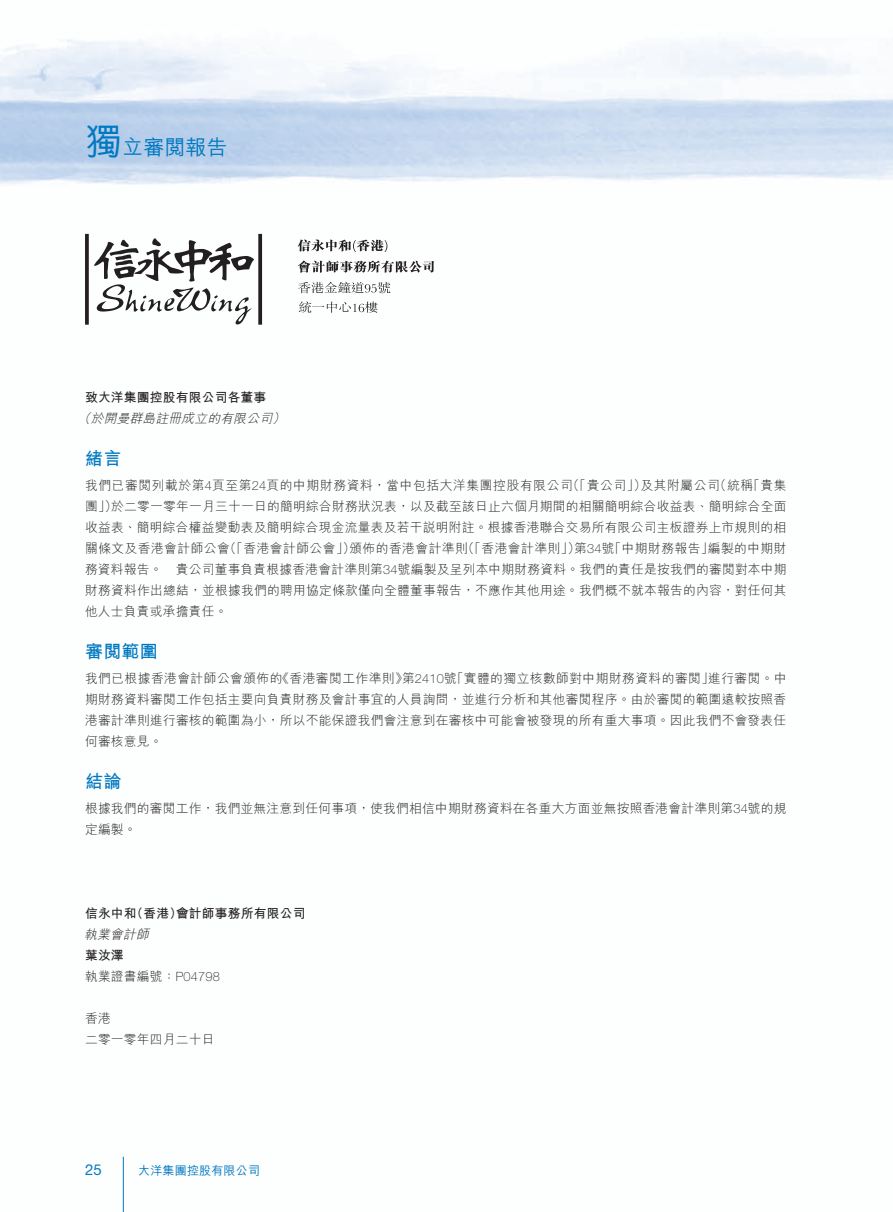
<style>
.page{position:relative;width:893px;height:1212px;background:#fff}
.page>*{position:absolute;margin:0;border:0;box-sizing:border-box;transform-origin:0 0}
.t1{font:500 21px "M Hei HK";color:#0079c2}
.t2{font:700 18px "M Hei HK";letter-spacing:.015em;color:#0079c2}
.t3{font:15px "Helvetica Neue LT Std";color:#0079c2}
.t4{font:300 12.75px/21px "M Hei HK";letter-spacing:.015em;color:#231f20;text-align:justify}
.t5{font:700 12.75px/21px "M Hei HK";letter-spacing:.015em;color:#231f20}
.t6{font:italic 300 12.75px/21px "M Hei HK";color:#231f20}
.t7{font:500 12px "M Hei HK";letter-spacing:.015em;color:#0079c2}
.s1{font-size:37.5px}
.s2{font-weight:700;font-style:normal}
.s3{font-family:"Helvetica Neue LT Std";font-weight:100}
.s4{font-weight:300;font-style:italic}
.s5{font-weight:300}
</style>
<div class="page">
<hr style="left:123px;top:1157px;width:1px;height:55px;background:#0079c2">
<svg style="left:85px;top:234px;width:177px;height:91px"></svg>
<svg style="left:298px;top:239px;width:89px;height:13px"></svg>
<svg style="left:298px;top:260px;width:136px;height:13px"></svg>
<svg style="left:298px;top:282px;width:92px;height:11px"></svg>
<svg style="left:299px;top:301px;width:79px;height:12px"></svg>
<p class="t1" style="left:85px;top:132px;width:144px"><span class="s1">獨</span>立審閱報告</p>
<p class="t6" style="left:78px;top:386px;width:213px;text-indent:7px"><span class="s2">致大洋集團控股有限公司各董事<br></span>（於開曼群島註冊成立的有限公司）</p>
<p class="t2" style="left:85px;top:445px;width:38px">緒言</p>
<p class="t4" style="left:85px;top:474px;width:703px">我們已審閱列載於第<span class="s3">4</span>頁至第<span class="s3">24</span>頁的中期財務資料，當中包括大洋集團控股有限公司（「貴公司」）及其附屬公司（統稱「貴集團」）於二零一零年一月三十一日的簡明綜合財務狀況表，以及截至該日止六個月期間的相關簡明綜合收益表、簡明綜合全面收益表、簡明綜合權益變動表及簡明綜合現金流量表及若干說明附註。根據香港聯合交易所有限公司主板證券上市規則的相關條文及香港會計師公會（「香港會計師公會」）頒佈的香港會計準則（「香港會計準則」）第<span class="s3">34</span>號「中期財務報告」編製的中期財務資料報告。　貴公司董事負責根據香港會計準則第<span class="s3">34</span>號編製及呈列本中期財務資料。我們的責任是按我們的審閱對本中期財務資料作出總結，並根據我們的聘用協定條款僅向全體董事報告，不應作其他用途。我們概不就本報告的內容，對任何其他人士負責或承擔責任。</p>
<p class="t2" style="left:85px;top:638px;width:74px">審閱範圍</p>
<p class="t4" style="left:85px;top:667px;width:703px">我們已根據香港會計師公會頒佈的《香港審閱工作準則》第<span class="s3">2410</span>號「實體的獨立核數師對中期財務資料的審閱」進行審閱。中期財務資料審閱工作包括主要向負責財務及會計事宜的人員詢問，並進行分析和其他審閱程序。由於審閱的範圍遠較按照香港審計準則進行審核的範圍為小，所以不能保證我們會注意到在審核中可能會被發現的所有重大事項。因此我們不會發表任何審核意見。</p>
<p class="t2" style="left:85px;top:768px;width:38px">結論</p>
<p class="t4" style="left:85px;top:798px;width:703px">根據我們的審閱工作，我們並無注意到任何事項，使我們相信中期財務資料在各重大方面並無按照香港會計準則第<span class="s3">34</span>號的規定編製。</p>
<p class="t5" style="left:84px;top:902px;width:223px">信永中和（香港）會計師事務所有限公司<span class="s4">執業會計師<br></span>葉汝澤<br><span class="s5">執業證書編號：</span><span class="s3">P04798</span></p>
<p class="t4" style="left:85px;top:1008px;width:131px">香港<br>二零一零年四月二十日</p>
<p class="t3" style="left:85px;top:1160px;width:18px">25</p>
<p class="t7" style="left:138px;top:1162px;width:123px">大洋集團控股有限公司</p>
</div>
